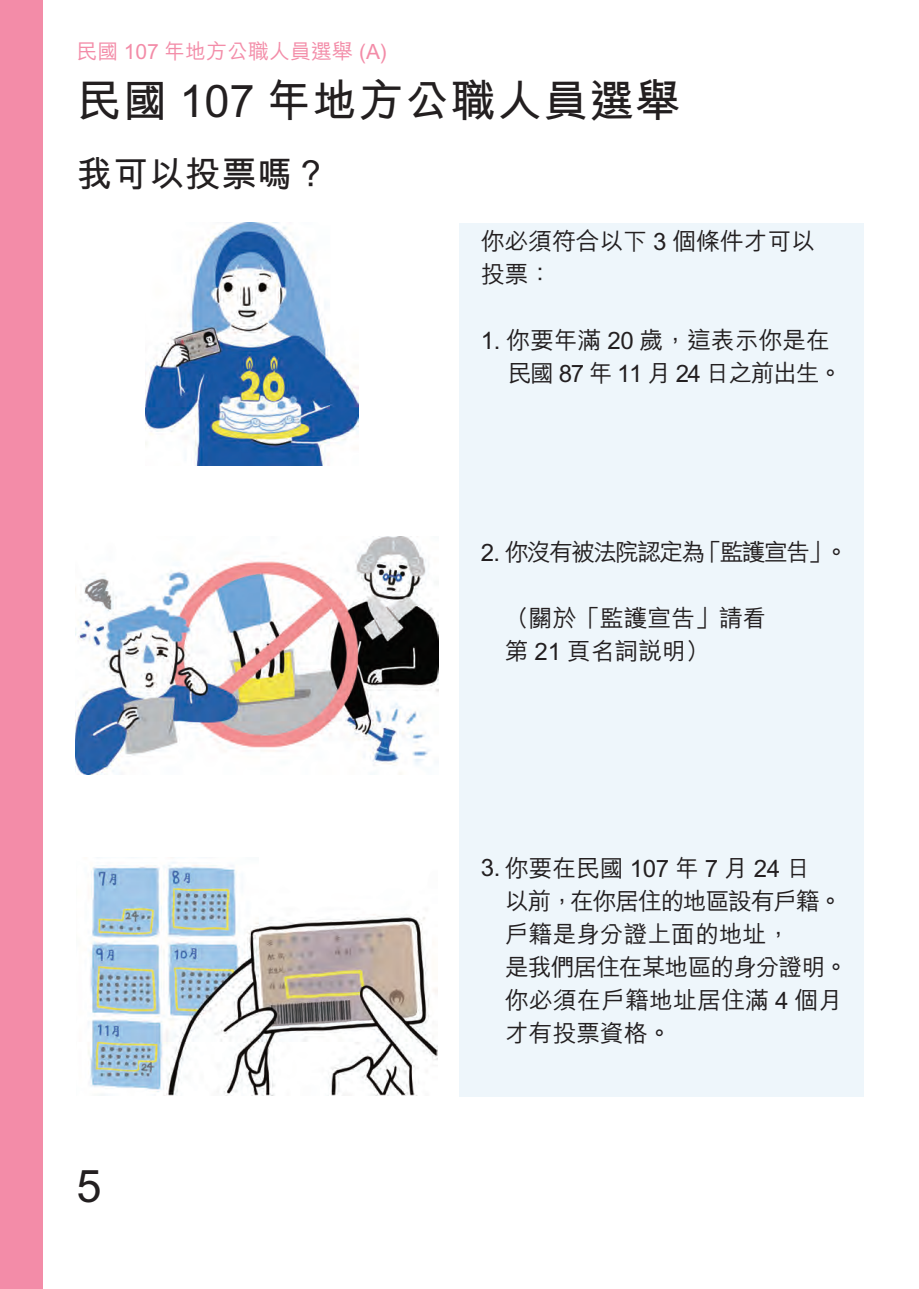
<style>
.page{position:relative;width:919px;height:1289px;background:#fff}
.page>*{position:absolute;margin:0;border:0;box-sizing:border-box;transform-origin:0 0}
.t1{font:700 45px "M Hei HK";letter-spacing:.025em;color:#231f20}
.t2{font:700 36px "M Hei HK";color:#231f20}
.t3{font:500 24px/33px "M Hei HK";letter-spacing:-.01em;color:#231f20}
.t4{font:500 24px "M Hei HK";letter-spacing:-.06em;color:#231f20}
.t5{font:500 24px "M Hei HK";letter-spacing:-.08em;color:#231f20}
.t6{font:500 21px "M Hei HK";color:#f38ca8}
</style>
<div class="page">
<div style="left:459px;top:223px;width:404px;height:873px;background:#eef6fb"></div>
<div style="left:0;top:0;width:43px;height:1288px;background:#f38ca8"></div>
<img style="left:145px;top:223px;width:213px;height:242px">
<img style="left:76px;top:536px;width:362px;height:238px">
<img style="left:88px;top:862px;width:349px;height:233px">
<p class="t6" style="left:77px;top:36px;width:312px">民國 107 年地方公職人員選舉 (A)</p>
<p class="t1" style="left:77px;top:68px;width:605px">民國 107 年地方公職人員選舉</p>
<p class="t2" style="left:77px;top:148px;width:254px">我可以投票嗎？</p>
<p class="t1" style="left:77px;top:1152px;width:27px">5</p>
<p class="t3" style="left:480px;top:222px;width:336px">你必須符合以下 3 個條件才可以</p>
<p class="t3" style="left:480px;top:255px;width:73px">投票：</p>
<p class="t3" style="left:480px;top:321px;width:351px">1. 你要年滿 20 歲，這表示你是在</p>
<p class="t4" style="left:507px;top:355px;width:336px">民國 87 年 11 月 24 日之前出生。</p>
<p class="t5" style="left:480px;top:534px;width:369px">2. 你沒有被法院認定為「監護宣告」。</p>
<p class="t3" style="left:505px;top:599px;width:263px">（關於「監護宣告」請看</p>
<p class="t3" style="left:505px;top:632px;width:206px">第 21 頁名詞說明）</p>
<p class="t3" style="left:480px;top:849px;width:331px">3. 你要在民國 107 年 7 月 24 日</p>
<p class="t4" style="left:505px;top:883px;width:339px">以前，在你居住的地區設有戶籍。</p>
<p class="t3" style="left:505px;top:915px;width:287px">戶籍是身分證上面的地址，</p>
<p class="t3" style="left:505px;top:948px;width:345px">是我們居住在某地區的身分證明。你必須在戶籍地址居住滿 4 個月才有投票資格。</p>
</div>
